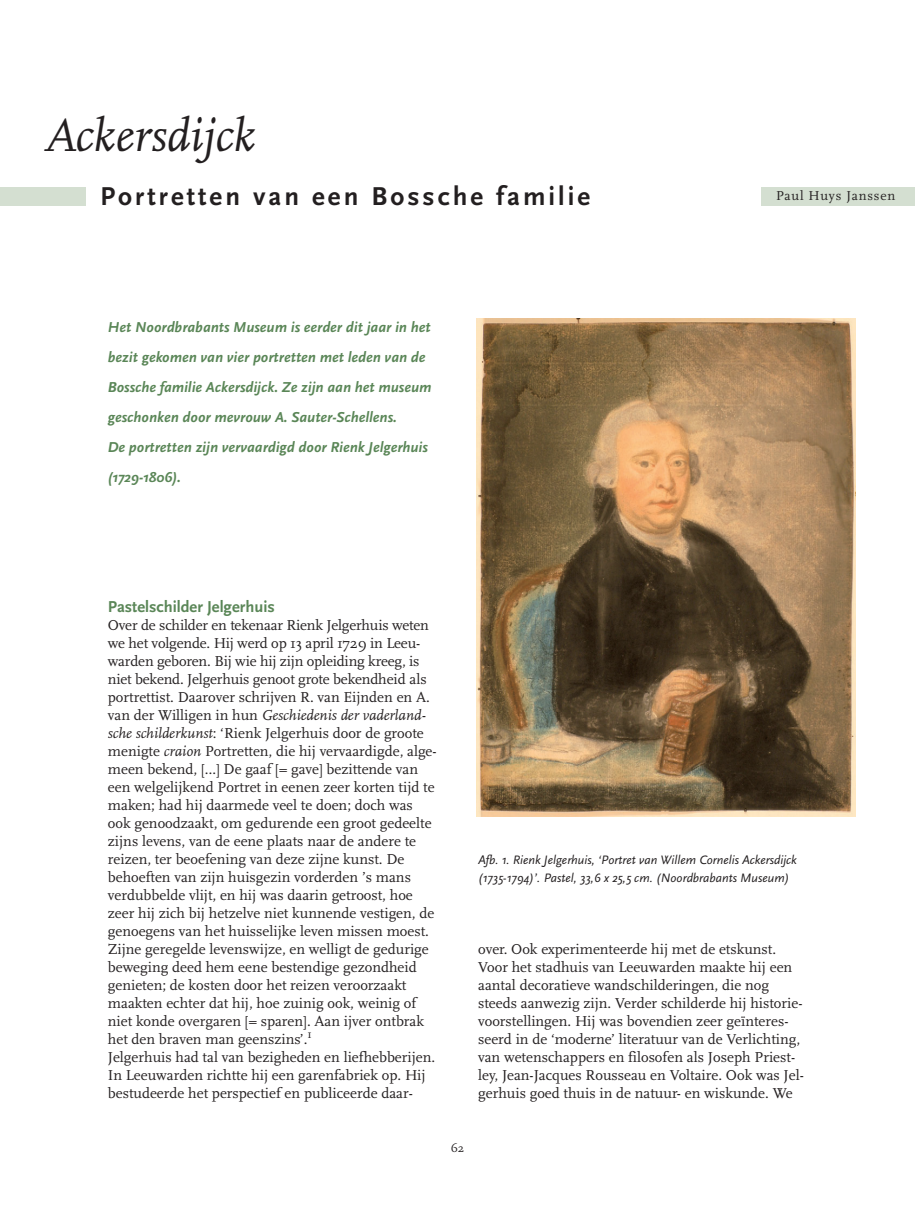
<style>
.page{position:relative;width:915px;height:1212px;background:#fff}
.page>*{position:absolute;margin:0;border:0;box-sizing:border-box;transform-origin:0 0}
.t1{font:italic 48px "Scala";color:#231f20}
.t2{font:700 27px "Scala Sans";letter-spacing:.115em;color:#231f20}
.t3{font:700 16.5px "Scala Sans";color:#5a8657}
.t4{font:15px/18px "Scala";color:#231f20}
.t5{font:italic 700 15px/30px "Scala Sans";color:#5a8657}
.t6{font:13.5px "Scala";letter-spacing:.06em;color:#231f20}
.t7{font:italic 12.75px/18px "Scala Sans";color:#231f20}
.t8{font:12px "Scala";color:#231f20}
.s1{font-style:italic}
</style>
<div class="page">
<div style="left:761px;top:187px;width:153px;height:18px;background:#d4dfd1"></div>
<div style="left:0;top:187px;width:85px;height:18px;background:#d4dfd1"></div>
<img style="left:476px;top:319px;width:379px;height:497px">
<h1 class="t1" style="left:44px;top:116px;width:213px">Ackersdijck</h1>
<h2 class="t2" style="left:100px;top:185px;width:491px">Portretten van een Bossche familie</h2>
<p class="t6" style="left:775px;top:191px;width:121px">Paul Huys Janssen</p>
<p class="t5" style="left:108px;top:313px;width:325px">Het Noordbrabants Museum is eerder dit jaar in het bezit gekomen van vier portretten met leden van de Bossche familie Ackersdijck. Ze zijn aan het museum geschonken door mevrouw A. Sauter-Schellens.<br>De portretten zijn vervaardigd door Rienk Jelgerhuis (1729-1806).</p>
<p class="t3" style="left:108px;top:600px;width:168px">Pastelschilder Jelgerhuis</p>
<p class="t4" style="left:108px;top:617px;width:330px">Over de schilder en tekenaar Rienk Jelgerhuis weten we het volgende. Hij werd op 13 april 1729 in Leeu&shy;warden geboren. Bij wie hij zijn opleiding kreeg, is niet bekend. Jelgerhuis genoot grote bekendheid als portrettist. Daarover schrijven R. van Eijnden en A. van der Willigen in hun <span class="s1">Geschiedenis der vaderland&shy;sche schilderkunst</span>: ‘Rienk Jelgerhuis door de groote menigte <span class="s1">craion</span> Portretten, die hij vervaardigde, alge&shy;meen bekend, […] De gaaf [= gave] bezittende van een welgelijkend Portret in eenen zeer korten tijd te maken; had hij daarmede veel te doen; doch was ook genoodzaakt, om gedurende een groot gedeelte zijns levens, van de eene plaats naar de andere te reizen, ter beoefening van deze zijne kunst. De behoeften van zijn huisgezin vorderden ’s mans verdubbelde vlijt, en hij was daarin getroost, hoe zeer hij zich bij hetzelve niet kunnende vestigen, de genoegens van het huisselijke leven missen moest.<br>Zijne geregelde levenswijze, en welligt de gedurige beweging deed hem eene bestendige gezondheid genieten; de kosten door het reizen veroorzaakt maakten echter dat hij, hoe zuinig ook, weinig of niet konde overgaren [= sparen]. Aan ijver ontbrak het den braven man geenszins’.<sup>i<br></sup>Jelgerhuis had tal van bezigheden en liefhebberijen.<br>In Leeuwarden richtte hij een garenfabriek op. Hij bestudeerde het perspectief en publiceerde daar-</p>
<p class="t7" style="left:478px;top:852px;width:320px">Afb. 1. Rienk Jelgerhuis, ‘Portret van Willem Cornelis Ackersdijck (1735-1794)’. Pastel, 33,6 x 25,5 cm. (Noordbrabants Museum)</p>
<p class="t4" style="left:478px;top:941px;width:327px">over. Ook experimenteerde hij met de etskunst.<br>Voor het stadhuis van Leeuwarden maakte hij een aantal decoratieve wandschilderingen, die nog steeds aanwezig zijn. Verder schilderde hij historie&shy;voorstellingen. Hij was bovendien zeer geïnteres&shy;seerd in de ‘moderne’ literatuur van de Verlichting, van wetenschappers en filosofen als Joseph Priest&shy;ley, Jean-Jacques Rousseau en Voltaire. Ook was Jel&shy;gerhuis goed thuis in de natuur- en wiskunde. We</p>
<p class="t8" style="left:450px;top:1143px;width:15px">62</p>
</div>
